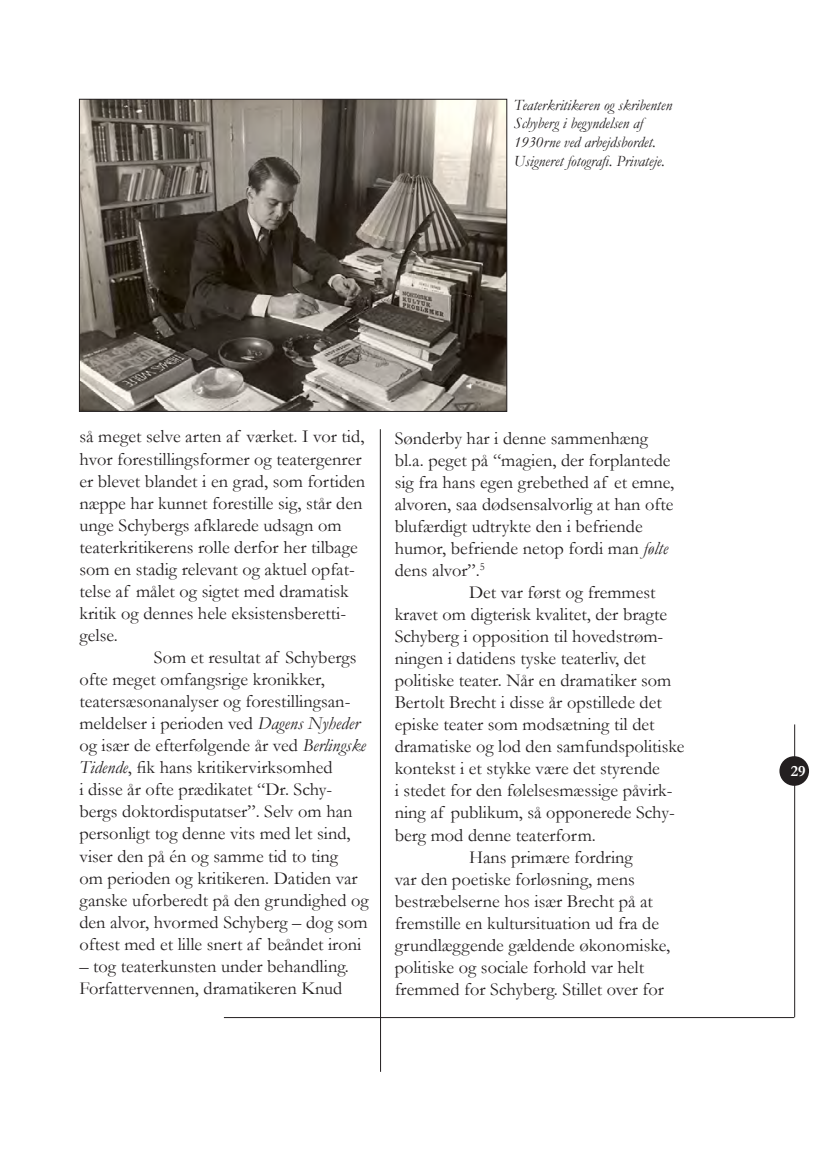
<style>
.page{position:relative;width:834px;height:1176px;background:#fff}
.page>*{position:absolute;margin:0;border:0;box-sizing:border-box;transform-origin:0 0}
.Almindelig_tekst_med{font:18.38px/22.1px "Garamond";color:#231f20}
.almindelig_tekst_ude{font:18.38px/22.1px "Garamond";color:#231f20}
.Slutnotetekst{font:italic 15.75px/18.9px "Garamond";color:#231f20}
.t1{font:700 15.75px "Garamond";color:#fff}
.s1{font-style:italic}
</style>
<div class="page">
<hr style="left:224px;top:1017px;width:570px;height:1px;background:#231f20">
<hr style="left:794px;top:724px;width:1px;height:293px;background:#231f20">
<div style="left:780px;top:757px;width:28px;height:28px;background:#231f20;border-radius:50%"></div>
<div style="left:779px;top:756px;width:29px;height:30px;border:2px solid #231f20;border-radius:50%"></div>
<hr style="left:380px;top:429px;width:1px;height:643px;background:#231f20">
<img style="left:81px;top:101px;width:424px;height:309px">
<div style="left:79px;top:99px;width:428px;height:313px;border:1px solid #231f20"></div>
<p class="Slutnotetekst" style="left:513px;top:95px;width:160px">Teaterkritikeren og skribenten<br>Schyberg i begyndelsen af<br>1930rne ved arbejdsbordet.<br>Usigneret fotografi. Privateje.</p>
<p class="almindelig_tekst_ude" style="left:79px;top:425px;width:287px">så meget selve arten af værket. I vor tid, hvor forestillingsformer og teatergenrer er blevet blandet i en grad, som fortiden næppe har kunnet forestille sig, står den unge Schybergs afklarede udsagn om teaterkritikerens rolle derfor her tilbage som en stadig relevant og aktuel opfat&shy;telse af målet og sigtet med dramatisk kritik og dennes hele eksistensberet-ti&shy;gelse.</p>
<p class="Almindelig_tekst_med" style="left:79px;top:646px;width:291px;text-indent:74px">Som et resultat af Schybergs ofte meget omfangsrige kronikker, tea-tersæsonanalyser og forestillingsan&shy;meldelser i perioden ved <span class="s1">Dagens Nyheder </span>og især de efterfølgende år ved <span class="s1">Berlingske Tidende</span>, fik hans kritikervirksomhed<br>i disse år ofte prædikatet “Dr. Schy&shy;bergs doktordisputatser”. Selv om han personligt tog denne vits med let sind, viser den på én og samme tid to ting<br>om perioden og kritikeren. Datiden var ganske uforberedt på den grundighed og den alvor, hvormed Schyberg – dog som oftest med et lille snert af beåndet ironi</p>
<p class="Almindelig_tekst_med" style="left:79px;top:954px;width:271px">– tog teaterkunsten under behandling.<br>Forfattervennen, dramatikeren Knud</p>
<p class="Almindelig_tekst_med" style="left:394px;top:426px;width:281px">Sønderby har i denne sammenhæng bl.a. peget på “magien, der forplantede sig fra hans egen grebethed af et emne, alvoren, saa dødsensalvorlig at han ofte blufærdigt udtrykte den i befriende humor, befriende netop fordi man <span class="s1">følte </span>dens alvor”.<sup>5</sup></p>
<p class="Almindelig_tekst_med" style="left:394px;top:580px;width:291px;text-indent:74px">Det var først og fremmest kravet om digterisk kvalitet, der bragte Schyberg i opposition til hovedstrøm&shy;ningen i datidens tyske teaterliv, det politiske teater. Når en dramatiker som Bertolt Brecht i disse år opstillede det episke teater som modsætning til det dramatiske og lod den samfundspolitiske kontekst i et stykke være det styrende<br>i stedet for den følelsesmæssige påvirk&shy;ning af publikum, så opponerede Schy&shy;berg mod denne teaterform.</p>
<p class="Almindelig_tekst_med" style="left:394px;top:845px;width:277px;text-indent:74px">Hans primære fordring<br>var den poetiske forløsning, mens bestræ-belserne hos især Brecht på at fremstille en kultursituation ud fra de grundlæggende gældende økonomiske, politiske og sociale forhold var helt fremmed for Schyberg. Stillet over for</p>
<p class="t1" style="left:790px;top:760px;width:16px">29</p>
</div>
